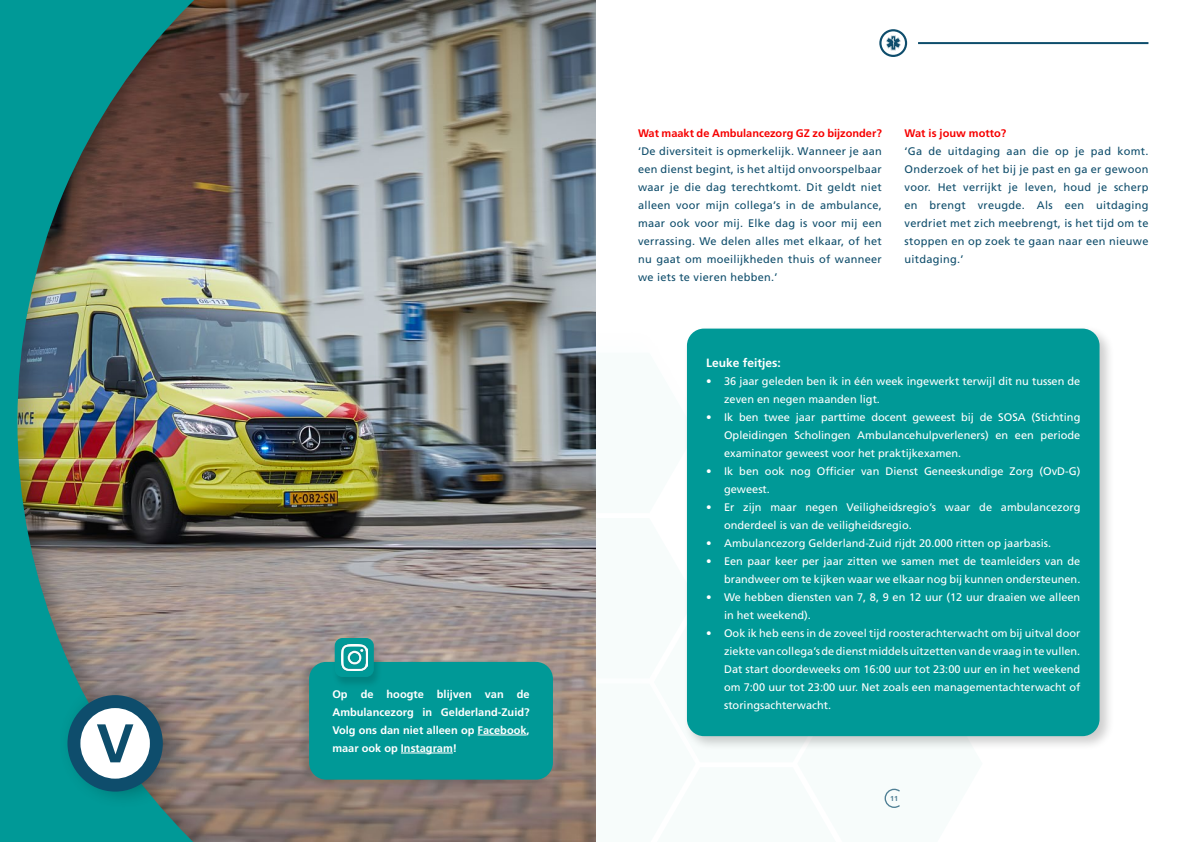
<style>
.page{position:relative;width:1191px;height:842px;background:#fff}
.page>*{position:absolute;margin:0;border:0;box-sizing:border-box;transform-origin:0 0}
.t1{font:700 12px "Frutiger LT Pro";color:#fff}
.t2{font:11px/18px "Frutiger LT Pro";color:#fff}
.t3{font:11px/18px "Frutiger LT Pro";letter-spacing:.025em;color:#104e6c;text-align:justify}
.t4{font:700 11px/18px "Frutiger LT Pro";color:#fff;text-align:justify}
.t5{font:700 11px "Frutiger LT Pro";color:#f60000}
.t6{font:700 7.2px "Frutiger LT Pro";color:#104e6c}
</style>
<div class="page">
<hr style="left:918px;top:42px;width:230px;height:2px;background:#0e4d6c">
<img style="left:0;top:0;width:982px;height:842px">
<div style="left:683px;top:325px;width:431px;height:426px;background:#000;opacity:.2"></div>
<div style="left:687px;top:329px;width:412px;height:407px;background:#009997;border-radius:17px"></div>
<div style="left:298px;top:659px;width:255px;height:129px;background:#000;opacity:.15"></div>
<div style="left:309px;top:662px;width:244px;height:118px;background:#009997;border-radius:17px"></div>
<div style="left:331px;top:637px;width:52px;height:51px;background:#000;opacity:.15"></div>
<div style="left:335px;top:638px;width:39px;height:39px;background:#009997;border-radius:8px"></div>
<img style="left:341px;top:644px;width:26px;height:26px">
<hr style="left:477px;top:735px;width:49px;height:1px;background:#fff">
<hr style="left:401px;top:753px;width:52px;height:1px;background:#fff">
<p class="t4" style="left:332px;top:685px;width:199px">Op de hoogte blijven van de Ambulancezorg in Gelderland-Zuid?<br>Volg ons dan niet alleen op Facebook, maar ook op Instagram!</p>
<p class="t5" style="left:638px;top:127px;width:245px">Wat maakt de Ambulancezorg GZ zo bijzonder?</p>
<p class="t3" style="left:638px;top:142px;width:245px">‘De diversiteit is opmerkelijk. Wanneer je aan een dienst begint, is het altijd onvoorspelbaar waar je die dag terechtkomt. Dit geldt niet alleen voor mijn collega’s in de ambulance, maar ook voor mij. Elke dag is voor mij een verrassing. We delen alles met elkaar, of het nu gaat om moeilijkheden thuis of wanneer we iets te vieren hebben.’</p>
<p class="t5" style="left:904px;top:127px;width:103px">Wat is jouw motto?</p>
<p class="t3" style="left:904px;top:142px;width:245px">‘Ga de uitdaging aan die op je pad komt.<br>Onderzoek of het bij je past en ga er gewoon voor. Het verrijkt je leven, houd je scherp en brengt vreugde. Als een uitdaging verdriet met zich meebrengt, is het tijd om te stoppen en op zoek te gaan naar een nieuwe uitdaging.’</p>
<p class="t1" style="left:706px;top:356px;width:76px">Leuke feitjes:</p>
<p class="t2" style="left:724px;top:372px;width:358px;text-indent:-18px">• 36 jaar geleden ben ik in één week ingewerkt terwijl dit nu tussen de zeven en negen maanden ligt.</p>
<p class="t2" style="left:724px;top:408px;width:358px;text-align:justify;text-indent:-18px">• Ik ben twee jaar parttime docent geweest bij de SOSA (Stichting Opleidingen Scholingen Ambulancehulpverleners) en een periode examinator geweest voor het praktijkexamen.</p>
<p class="t2" style="left:724px;top:462px;width:358px;text-indent:-18px">• Ik ben ook nog Officier van Dienst Geneeskundige Zorg (OvD-G) geweest.</p>
<p class="t2" style="left:724px;top:498px;width:358px;text-indent:-18px">• Er zijn maar negen Veiligheidsregio’s waar de ambulancezorg onderdeel is van de veiligheidsregio.</p>
<p class="t2" style="left:706px;top:534px;width:347px">• Ambulancezorg Gelderland-Zuid rijdt 20.000 ritten op jaarbasis.</p>
<p class="t2" style="left:706px;top:552px;width:376px;text-align:right">• Een paar keer per jaar zitten we samen met de teamleiders van de brandweer om te kijken waar we elkaar nog bij kunnen ondersteunen.</p>
<p class="t2" style="left:724px;top:588px;width:358px;text-indent:-18px">• We hebben diensten van 7, 8, 9 en 12 uur (12 uur draaien we alleen in het weekend).</p>
<p class="t2" style="left:724px;top:624px;width:358px;text-align:justify;text-indent:-18px">• Ook ik heb eens in de zoveel tijd roosterachterwacht om bij uitval door ziekte van collega’s de dienst middels uitzetten van de vraag in te vullen.<br>Dat start doordeweeks om 16:00 uur tot 23:00 uur en in het weekend om 7:00 uur tot 23:00 uur. Net zoals een managementachterwacht of storingsachterwacht.</p>
<p class="t6" style="left:890px;top:794px;width:10px">11</p>
</div>
